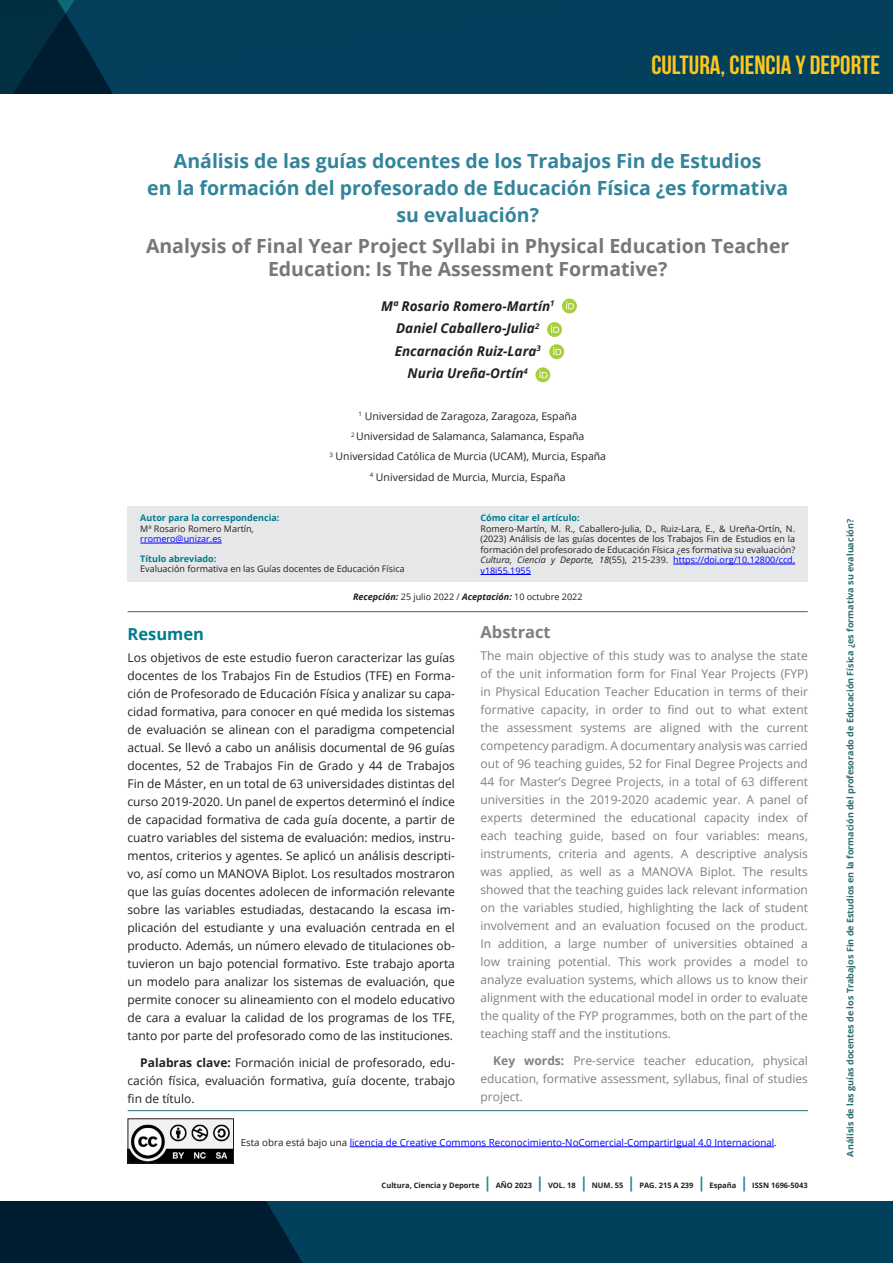
<style>
.page{position:relative;width:893px;height:1263px;background:#fff}
.page>*{position:absolute;margin:0;border:0;box-sizing:border-box;transform-origin:0 0}
.t1{font:700 26.25px "Bebas Neue";color:#fdc71b}
.TITULO_ARTICULO_Cast{font:700 19.5px/27px "Open Sans";color:#31849b;text-align:center}
.TITULO_ARTICULO_Ingl{font:700 19.5px/22.5px "Open Sans";color:#777;text-align:center}
.subtitulo_H3{font:700 16.5px "Open Sans";color:#7f7f7f}
.subtitulo_H3-2{font:700 16.5px "Open Sans";color:#007b8f}
.autores{font:italic 700 13.5px "Open Sans";color:#231f20}
.Cuerpo_de_texto_P{font:12px/18px "Open Sans";color:#231f20;text-align:justify}
.Cuerpo_de_texto_P-2{font:12px/18px "Open Sans";color:#7f7f7f;text-align:justify}
.Filiacion{font:10.5px "Open Sans";color:#231f20}
.Filiacion-2{font:9.75px "Open Sans";color:#00f}
.portada_regular{font:9px/10.5px "Open Sans";color:#231f20;text-align:justify}
.maestras{font:700 9px "Open Sans";color:#2a6e73}
.Portada_bold{font:700 9px "Open Sans";color:#007b8f}
.portada_regular-2{font:9px "Open Sans";color:#00f}
.maestras-2{font:700 7.5px "Open Sans";color:#231f20}
.s1{font-weight:700;font-style:italic}
.s2{font-style:italic}
.s3{color:#00f}
.s4{font-weight:700}
.s5{color:#231f20}
.s6{font-size:15px;color:#31849b}
</style>
<div class="page">
<svg style="left:0;top:1201px;width:893px;height:62px;background:#02344e"></svg>
<div style="left:128px;top:507px;width:680px;height:75px;background:#e6e7e9"></div>
<hr style="left:140px;top:543px;width:82px;height:1px;background:#00f">
<hr style="left:128px;top:611px;width:680px;height:1px;background:#2a6e73">
<hr style="left:673px;top:564px;width:122px;height:1px;background:#00f">
<hr style="left:480px;top:574px;width:51px;height:1px;background:#00f">
<hr style="left:128px;top:1110px;width:680px;height:1px;background:#2a6e73">
<img style="left:130px;top:1120px;width:102px;height:41px">
<div style="left:128px;top:1118px;width:106px;height:45px;border:1px solid #231f20"></div>
<hr style="left:350px;top:1146px;width:424px;height:1px;background:#00f">
<svg style="left:0;top:0;width:893px;height:94px;background:#023c58"></svg>
<div style="left:562px;top:299px;width:15px;height:14px;background:#a6cf38;border-radius:50%"></div>
<svg style="left:566px;top:301px;width:8px;height:8px"></svg>
<svg style="left:547px;top:322px;width:15px;height:15px"></svg>
<svg style="left:551px;top:325px;width:8px;height:8px"></svg>
<svg style="left:549px;top:344px;width:15px;height:15px"></svg>
<svg style="left:553px;top:347px;width:8px;height:8px"></svg>
<svg style="left:535px;top:367px;width:15px;height:15px"></svg>
<svg style="left:539px;top:370px;width:8px;height:8px"></svg>
<p class="t1" style="left:651px;top:50px;width:230px">CULTURA, CIENCIA Y DEPORTE</p>
<p class="TITULO_ARTICULO_Cast" style="left:147px;top:147px;width:642px">Análisis de las guías docentes de los Trabajos Fin de Estudios<br>en la formación del profesorado de Educación Física ¿es formativa su evaluación?</p>
<p class="TITULO_ARTICULO_Ingl" style="left:146px;top:234px;width:645px">Analysis of Final Year Project Syllabi in Physical Education Teacher<br>Education: Is The Assessment Formative?</p>
<p class="autores" style="left:381px;top:296px;width:175px">Mª Rosario Romero-Martín<sup>1</sup></p>
<p class="autores" style="left:396px;top:319px;width:145px">Daniel Caballero-Julia<sup>2</sup></p>
<p class="autores" style="left:395px;top:341px;width:147px">Encarnación Ruiz-Lara<sup>3</sup></p>
<p class="autores" style="left:408px;top:364px;width:122px">Nuria Ureña-Ortín<sup>4</sup></p>
<p class="Filiacion" style="left:359px;top:409px;width:220px"><sup>1</sup> Universidad de Zaragoza, Zaragoza, España</p>
<p class="Filiacion" style="left:351px;top:429px;width:235px"><sup>2</sup> Universidad de Salamanca, Salamanca, España</p>
<p class="Filiacion" style="left:329px;top:449px;width:278px"><sup>3</sup> Universidad Católica de Murcia (UCAM), Murcia, España</p>
<p class="Filiacion" style="left:370px;top:470px;width:197px"><sup>4</sup> Universidad de Murcia, Murcia, España</p>
<p class="Portada_bold" style="left:140px;top:512px;width:141px">Autor para la correspondencia:</p>
<p class="portada_regular" style="left:140px;top:523px;width:115px">Mª Rosario Romero Martín,</p>
<p class="portada_regular-2" style="left:140px;top:533px;width:83px">rromero@unizar.es</p>
<p class="Portada_bold" style="left:140px;top:552px;width:78px">Título abreviado:</p>
<p class="portada_regular" style="left:140px;top:564px;width:266px">Evaluación formativa en las Guías docentes de Educación Física</p>
<p class="portada_regular" style="left:353px;top:591px;width:231px"><span class="s1">Recepción:</span> 25 julio 2022 / <span class="s1">Aceptación:</span> 10 octubre 2022</p>
<p class="Portada_bold" style="left:480px;top:512px;width:101px">Cómo citar el artículo:</p>
<p class="portada_regular" style="left:480px;top:523px;width:316px">Romero-Martín, M. R., Caballero-Julia, D., Ruiz-Lara, E., &amp; Ureña-Ortín, N. (2023) Análisis de las guías docentes de los Trabajos Fin de Estudios en la formación del profesorado de Educación Física ¿es formativa su evaluación?<br><span class="s2">Cultura, Ciencia y Deporte, 18</span>(55), 215-239. <span class="s3">https://doi.org/10.12800/ccd. v18i55.1955</span></p>
<p class="subtitulo_H3-2" style="left:128px;top:622px;width:78px">Resumen</p>
<p class="Cuerpo_de_texto_P" style="left:128px;top:648px;width:329px">Los objetivos de este estudio fueron caracterizar las guías docentes de los Trabajos Fin de Estudios (TFE) en Forma&shy;ción de Profesorado de Educación Física y analizar su capa&shy;cidad formativa, para conocer en qué medida los sistemas de evaluación se alinean con el paradigma competencial actual. Se llevó a cabo un análisis documental de 96 guías docentes, 52 de Trabajos Fin de Grado y 44 de Trabajos Fin de Máster, en un total de 63 universidades distintas del curso 2019-2020. Un panel de expertos determinó el índice de capacidad formativa de cada guía docente, a partir de cuatro variables del sistema de evaluación: medios, instru&shy;mentos, criterios y agentes. Se aplicó un análisis descripti&shy;vo, así como un MANOVA Biplot. Los resultados mostraron que las guías docentes adolecen de información relevante sobre las variables estudiadas, destacando la escasa im&shy;plicación del estudiante y una evaluación centrada en el producto. Además, un número elevado de titulaciones ob&shy;tuvieron un bajo potencial formativo. Este trabajo aporta un modelo para analizar los sistemas de evaluación, que permite conocer su alineamiento con el modelo educativo de cara a evaluar la calidad de los programas de los TFE, tanto por parte del profesorado como de las instituciones.</p>
<p class="Cuerpo_de_texto_P" style="left:128px;top:1053px;width:329px;text-indent:13px"><span class="s4">Palabras clave:</span> Formación inicial de profesorado, edu&shy;cación física, evaluación formativa, guía docente, trabajo fin de título.</p>
<p class="subtitulo_H3" style="left:480px;top:620px;width:72px">Abstract</p>
<p class="Cuerpo_de_texto_P-2" style="left:480px;top:646px;width:329px">The main objective of this study was to analyse the state of the unit information form for Final Year Projects (FYP) in Physical Education Teacher Education in terms of their formative capacity, in order to find out to what extent the assessment systems are aligned with the current competency paradigm. A documentary analysis was carried out of 96 teaching guides, 52 for Final Degree Projects and 44 for Master’s Degree Projects, in a total of 63 different universities in the 2019-2020 academic year. A panel of experts determined the educational capacity index of each teaching guide, based on four variables: means, instruments, criteria and agents. A descriptive analysis was applied, as well as a MANOVA Biplot. The results showed that the teaching guides lack relevant information on the variables studied, highlighting the lack of student involvement and an evaluation focused on the product.<br>In addition, a large number of universities obtained a low training potential. This work provides a model to analyze evaluation systems, which allows us to know their alignment with the educational model in order to evaluate the quality of the FYP programmes, both on the part of the teaching staff and the institutions.</p>
<p class="Cuerpo_de_texto_P-2" style="left:480px;top:1051px;width:329px;text-indent:13px"><span class="s4">Key words:</span> Pre-service teacher education, physical education, formative assessment, syllabus, final of studies project.</p>
<p class="Filiacion-2" style="left:241px;top:1136px;width:538px"><span class="s5">Esta obra está bajo una</span> licencia de Creative Commons Reconocimiento-NoComercial-CompartirIgual 4.0 Internacional<span class="s5">.</span></p>
<p class="maestras-2" style="left:382px;top:1180px;width:428px">Cultura, Ciencia y Deporte <span class="s6">|</span> AÑO 2023 <span class="s6">|</span> VOL. 18 <span class="s6">|</span> NUM. 55 <span class="s6">|</span> PAG. 215 A 239 <span class="s6">|</span> España <span class="s6">|</span> ISSN 1696-5043</p>
<p class="maestras" style="left:844px;top:1156px;width:639px;rotate:-90deg">Análisis de las guías docentes de los Trabajos Fin de Estudios en la formación del profesorado de Educación Física ¿es formativa su evaluación?</p>
</div>
